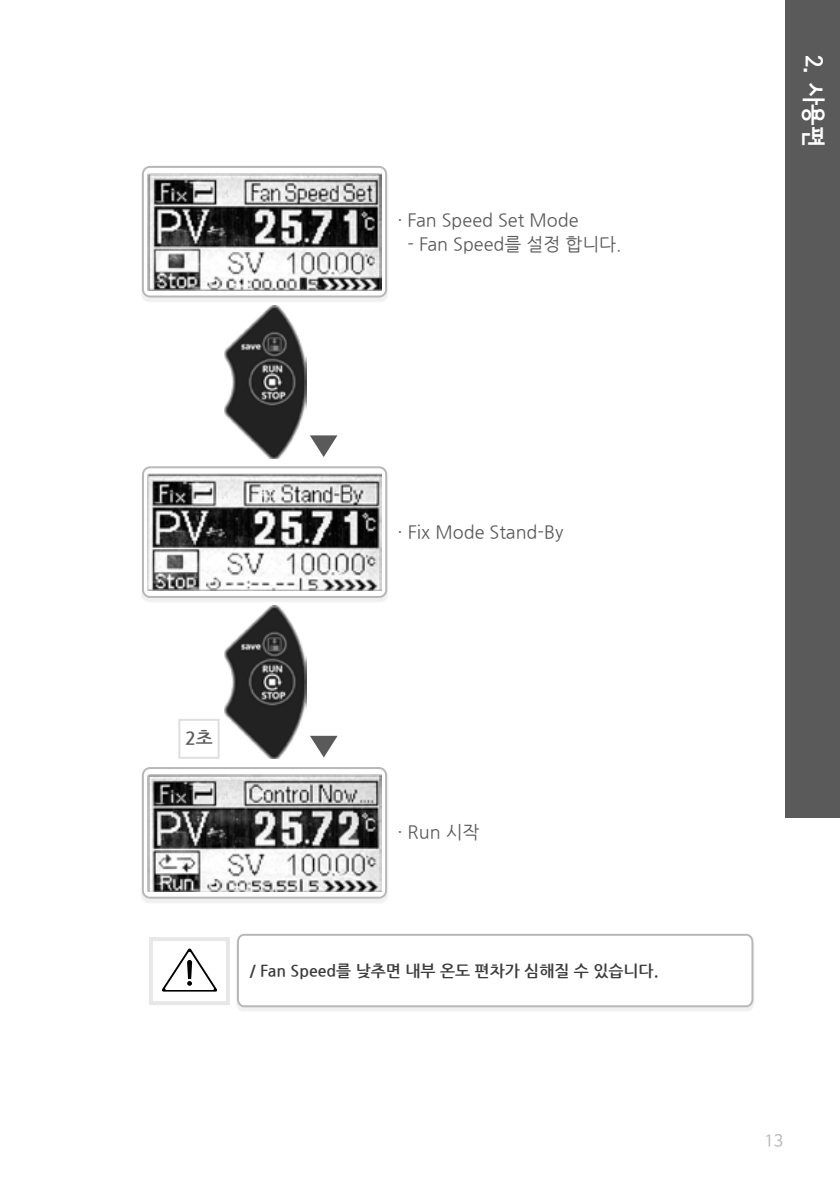
<style>
.page{position:relative;width:840px;height:1191px;background:#fff}
.page>*{position:absolute;margin:0;border:0;box-sizing:border-box;transform-origin:0 0}
.t1{font:24px "Seoul Namsan EB";color:#fff}
.t2{font:18px "Nanum Gothic";color:#5a5a5a}
.t3{font:700 18px "Nanum Gothic";color:#5a5a5a}
.t4{font:700 16px "Nanum Gothic";color:#3c3c3c}
.t5{font:16px "Nanum Barun Gothic";color:#b9b8b9}
</style>
<div class="page">
<div style="left:784px;top:0;width:55px;height:817px;background:#5a5a5a"></div>
<div style="left:140px;top:769px;width:255px;height:141px;background:#000;opacity:.06"></div>
<svg style="left:143px;top:768px;width:243px;height:129px"></svg>
<img style="left:148px;top:774px;width:233px;height:117px">
<div style="left:142px;top:767px;width:245px;height:131px;border:2px solid #b9b8b9;border-radius:7px"></div>
<div style="left:140px;top:169px;width:255px;height:140px;background:#000;opacity:.06"></div>
<svg style="left:143px;top:167px;width:243px;height:129px"></svg>
<img style="left:148px;top:173px;width:233px;height:117px">
<div style="left:142px;top:166px;width:245px;height:131px;border:2px solid #b9b8b9;border-radius:7px"></div>
<img style="left:224px;top:305px;width:82px;height:153px">
<svg style="left:310px;top:435px;width:27px;height:22px"></svg>
<div style="left:141px;top:469px;width:254px;height:140px;background:#000;opacity:.06"></div>
<div style="left:143px;top:467px;width:243px;height:130px;background:#fff;border-radius:7px"></div>
<img style="left:148px;top:473px;width:233px;height:118px">
<div style="left:142px;top:466px;width:245px;height:132px;border:2px solid #b9b8b9;border-radius:7px"></div>
<img style="left:224px;top:606px;width:82px;height:152px">
<svg style="left:310px;top:736px;width:27px;height:21px"></svg>
<div style="left:178px;top:719px;width:41px;height:39px;border:2px solid #dfdfe0"></div>
<div style="left:235px;top:936px;width:525px;height:82px;background:#000;opacity:.06"></div>
<div style="left:238px;top:934px;width:514px;height:72px;background:#fff;border-radius:7px"></div>
<div style="left:237px;top:933px;width:516px;height:74px;border:2px solid #b9b8b9;border-radius:7px"></div>
<svg style="left:162px;top:948px;width:55px;height:43px"></svg>
<div style="left:149px;top:937px;width:81px;height:68px;border:4px solid #e7e7e7"></div>
<p class="t2" style="left:397px;top:211px;width:182px">· Fan Speed Set Mode</p>
<p class="t2" style="left:407px;top:235px;width:216px">- Fan Speed를 설정 합니다.</p>
<p class="t2" style="left:397px;top:524px;width:167px">· Fix Mode Stand-By</p>
<p class="t3" style="left:185px;top:729px;width:29px">2초</p>
<p class="t2" style="left:397px;top:823px;width:84px">· Run 시작</p>
<p class="t4" style="left:249px;top:963px;width:410px">/ Fan Speed를 낮추면 내부 온도 편차가 심해질 수 있습니다.</p>
<h1 class="t1" style="left:826px;top:55px;width:92px;rotate:90deg">2. 사용편</h1>
<p class="t5" style="left:764px;top:1132px;width:20px">13</p>
</div>
